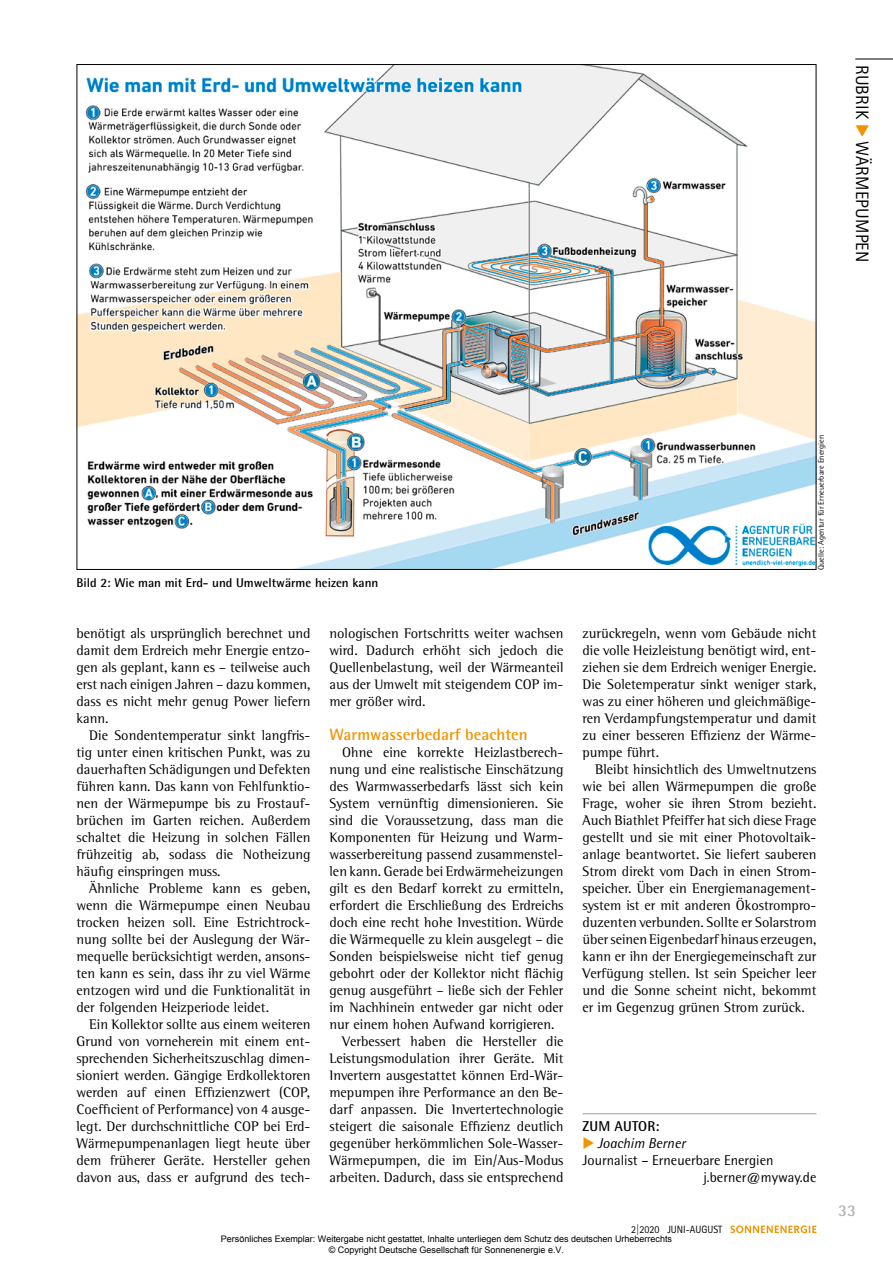
<style>
.page{position:relative;width:893px;height:1263px;background:#fff}
.page>*{position:absolute;margin:0;border:0;box-sizing:border-box;transform-origin:0 0}
.t1{font:18px "Rotis Sans Serif Std";letter-spacing:.01em;color:#000}
.t2{font:700 16.5px "Rotis Semi Sans Std";color:#f29400}
.t3{font:700 16.5px "Rotis Semi Sans Std";color:#b1b3b4}
.t4{font:14.25px/17px "Rotis Semi Serif Std";color:#000;text-align:justify}
.t5{font:14.25px "Rotis Semi Sans Std";color:#000}
.t6{font:italic 14.25px "Rotis Semi Sans Std";color:#000}
.t7{font:700 14.25px "Rotis Semi Sans Std";letter-spacing:.01em;color:#000}
.t8{font:700 12.75px "Rotis Semi Sans Std";color:#000}
.t9{font:10.65px "Rotis Sans Serif Std";color:#000;scale:.95 1}
.t10{font:9px/10.8px "Arial";color:#000;text-align:center}
.t11{font:8.25px "Rotis Semi Sans Std";color:#000}
.s1{color:#0076bd}
.s2{color:#f29400}
</style>
<div class="page">
<svg style="left:730px;top:1225px;width:86px;height:8px"></svg>
<hr style="left:855px;top:59px;width:38px;height:1px;background:#000">
<img style="left:79px;top:66px;width:735px;height:502px">
<hr style="left:583px;top:1113px;width:233px;height:1px;background:#9c9d9f">
<svg style="left:856px;top:125px;width:13px;height:12px"></svg>
<p class="t1" style="left:873px;top:65px;width:199px;rotate:90deg">RUBRIK <span class="s1">◆</span> WÄRMEPUMPEN</p>
<p class="t8" style="left:77px;top:575px;width:303px">Bild 2: Wie man mit Erd- und Umweltwärme heizen kann</p>
<p class="t11" style="left:816px;top:570px;width:136px;rotate:-90deg">Quelle: Agentur für Erneuerbare Energien</p>
<p class="t4" style="left:77px;top:624px;width:235px">benötigt als ursprünglich berechnet und damit dem Erdreich mehr Energie entzo&shy;gen als geplant, kann es – teilweise auch erst nach einigen Jahren – dazu kommen, dass es nicht mehr genug Power liefern kann.</p>
<p class="t4" style="left:77px;top:727px;width:235px;text-indent:13px">Die Sondentemperatur sinkt langfris&shy;tig unter einen kritischen Punkt, was zu dauerhaften Schädigungen und Defekten führen kann. Das kann von Fehlfunktio&shy;nen der Wärmepumpe bis zu Frostauf&shy;brüchen im Garten reichen. Außerdem schaltet die Heizung in solchen Fällen frühzeitig ab, sodass die Notheizung häufig einspringen muss.</p>
<p class="t4" style="left:77px;top:880px;width:235px;text-indent:13px">Ähnliche Probleme kann es geben, wenn die Wärmepumpe einen Neubau trocken heizen soll. Eine Estrichtrock&shy;nung sollte bei der Auslegung der Wär&shy;mequelle berücksichtigt werden, ansons&shy;ten kann es sein, dass ihr zu viel Wärme entzogen wird und die Funktionalität in der folgenden Heizperiode leidet.</p>
<p class="t4" style="left:77px;top:1016px;width:235px;text-indent:13px">Ein Kollektor sollte aus einem weiteren Grund von vorneherein mit einem ent&shy;sprechenden Sicherheitszuschlag dimen&shy;sioniert werden. Gängige Erdkollektoren werden auf einen Effizienzwert (COP, Coefficient of Performance) von 4 ausge&shy;legt. Der durchschnittliche COP bei Erd-Wärmepumpenanlagen liegt heute über dem früherer Geräte. Hersteller gehen davon aus, dass er aufgrund des tech-</p>
<p class="t4" style="left:330px;top:625px;width:235px">nologischen Fortschritts weiter wachsen wird. Dadurch erhöht sich jedoch die Quellenbelastung, weil der Wärmeanteil aus der Umwelt mit steigendem COP im&shy;mer größer wird.</p>
<p class="t2" style="left:330px;top:724px;width:200px">Warmwasserbedarf beachten</p>
<p class="t4" style="left:342px;top:744px;width:223px">Ohne eine korrekte Heizlastberech-</p>
<p class="t4" style="left:330px;top:761px;width:235px">nung und eine realistische Einschätzung</p>
<p class="t4" style="left:330px;top:778px;width:235px">des Warmwasserbedarfs lässt sich kein</p>
<p class="t4" style="left:330px;top:795px;width:235px">System vernünftig dimensionieren. Sie</p>
<p class="t4" style="left:330px;top:812px;width:235px">sind die Voraussetzung, dass man die</p>
<p class="t4" style="left:330px;top:829px;width:235px">Komponenten für Heizung und Warm-</p>
<p class="t4" style="left:330px;top:846px;width:235px">wasserbereitung passend zusammenstel-</p>
<p class="t4" style="left:330px;top:863px;width:235px">len kann. Gerade bei Erdwärmeheizungen</p>
<p class="t4" style="left:330px;top:880px;width:235px">gilt es den Bedarf korrekt zu ermitteln,</p>
<p class="t4" style="left:330px;top:897px;width:235px">erfordert die Erschließung des Erdreichs</p>
<p class="t4" style="left:330px;top:914px;width:235px">doch eine recht hohe Investition. Würde</p>
<p class="t4" style="left:330px;top:931px;width:235px">die Wärmequelle zu klein ausgelegt – die</p>
<p class="t4" style="left:330px;top:948px;width:235px">Sonden beispielsweise nicht tief genug</p>
<p class="t4" style="left:330px;top:965px;width:235px">gebohrt oder der Kollektor nicht flächig</p>
<p class="t4" style="left:330px;top:982px;width:235px">genug ausgeführt – ließe sich der Fehler</p>
<p class="t4" style="left:330px;top:999px;width:235px">im Nachhinein entweder gar nicht oder</p>
<p class="t4" style="left:330px;top:1016px;width:226px">nur einem hohen Aufwand korrigieren.</p>
<p class="t4" style="left:342px;top:1033px;width:223px">Verbessert haben die Hersteller die</p>
<p class="t4" style="left:330px;top:1050px;width:235px">Leistungsmodulation ihrer Geräte. Mit</p>
<p class="t4" style="left:330px;top:1067px;width:235px">Invertern ausgestattet können Erd-Wär-</p>
<p class="t4" style="left:330px;top:1084px;width:235px">mepumpen ihre Performance an den Be-</p>
<p class="t4" style="left:330px;top:1101px;width:235px">darf anpassen. Die Invertertechnologie</p>
<p class="t4" style="left:330px;top:1118px;width:235px">steigert die saisonale Effizienz deutlich</p>
<p class="t4" style="left:330px;top:1135px;width:235px">gegenüber herkömmlichen Sole-Wasser-</p>
<p class="t4" style="left:330px;top:1152px;width:235px">Wärmepumpen, die im Ein/Aus-Modus</p>
<p class="t4" style="left:330px;top:1169px;width:235px">arbeiten. Dadurch, dass sie entsprechend</p>
<p class="t4" style="left:583px;top:624px;width:235px">zurückregeln, wenn vom Gebäude nicht die volle Heizleistung benötigt wird, ent&shy;ziehen sie dem Erdreich weniger Energie.<br>Die Soletemperatur sinkt weniger stark, was zu einer höheren und gleichmäßige&shy;ren Verdampfungstemperatur und damit zu einer besseren Effizienz der Wärme&shy;pumpe führt.</p>
<p class="t4" style="left:583px;top:761px;width:235px;text-indent:13px">Bleibt hinsichtlich des Umweltnutzens wie bei allen Wärmepumpen die große Frage, woher sie ihren Strom bezieht.<br>Auch Biathlet Pfeiffer hat sich diese Frage gestellt und sie mit einer Photovoltaik&shy;anlage beantwortet. Sie liefert sauberen Strom direkt vom Dach in einen Strom&shy;speicher. Über ein Energiemanagement&shy;system ist er mit anderen Ökostrompro&shy;duzenten verbunden. Sollte er Solarstrom über seinen Eigenbedarf hinaus erzeugen, kann er ihn der Energiegemeinschaft zur Verfügung stellen. Ist sein Speicher leer und die Sonne scheint nicht, bekommt er im Gegenzug grünen Strom zurück.</p>
<p class="t7" style="left:583px;top:1118px;width:78px">ZUM AUTOR:</p>
<p class="t6" style="left:583px;top:1135px;width:104px"><span class="s2">◆</span> Joachim Berner</p>
<p class="t5" style="left:583px;top:1152px;width:192px">Journalist – Erneuerbare Energien</p>
<p class="t5" style="left:703px;top:1169px;width:114px">j.berner@myway.de</p>
<p class="t9" style="left:631px;top:1223px;width:97px">2|2020 JUNI-AUGUST</p>
<p class="t10" style="left:221px;top:1233px;width:453px">Persönliches Exemplar: Weitergabe nicht gestattet, Inhalte unterliegen dem Schutz des deutschen Urheberrechts © Copyright Deutsche Gesellschaft für Sonnenenergie e.V.</p>
<p class="t3" style="left:838px;top:1200px;width:19px">33</p>
</div>
